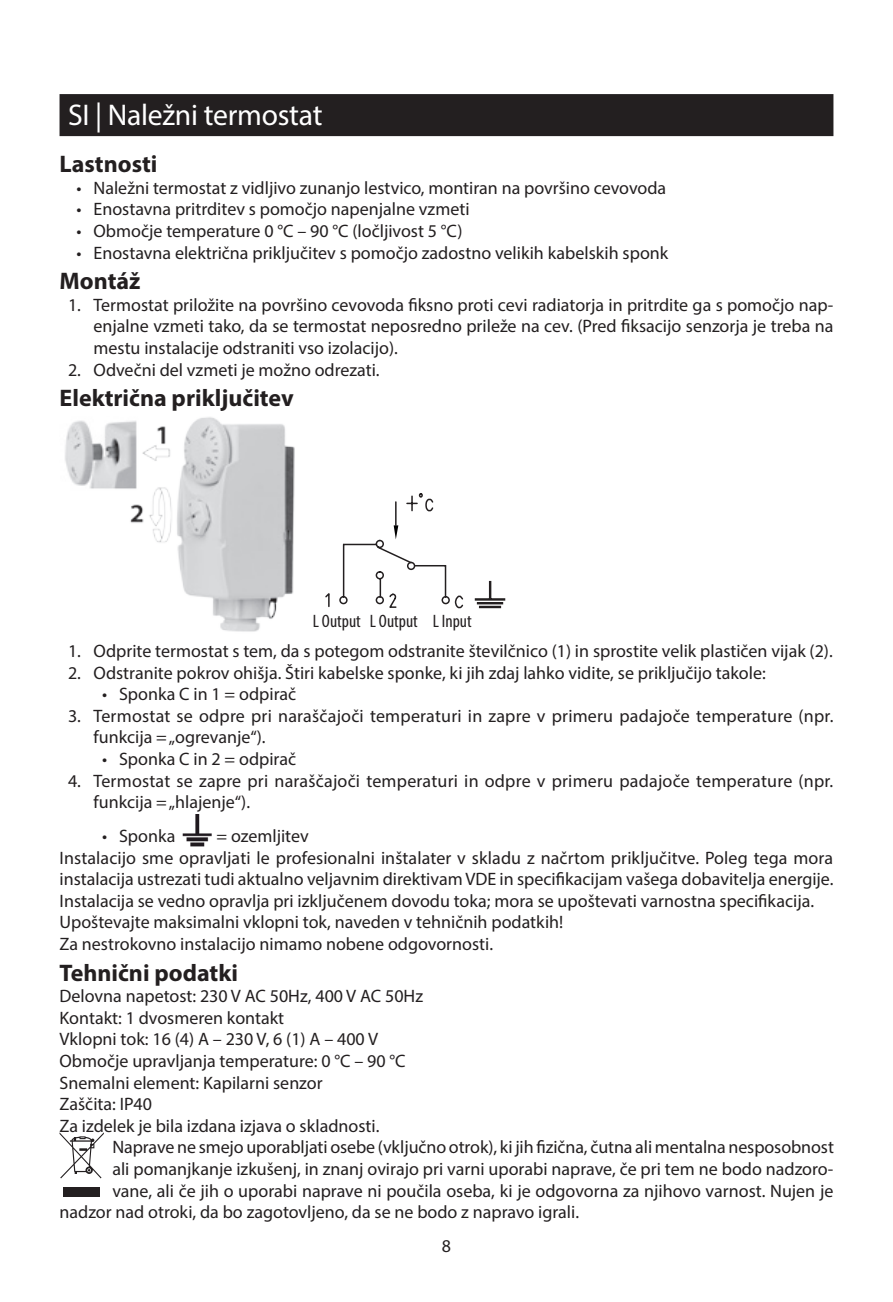
<style>
.page{position:relative;width:893px;height:1302px;background:#fff}
.page>*{position:absolute;margin:0;border:0;box-sizing:border-box;transform-origin:0 0}
.t1{font:30px "Myriad Pro";letter-spacing:-.01em;color:#fff}
.t2{font:700 24px "Myriad Pro";color:#231f20}
.t3{font:18px/21.6px "Myriad Pro";color:#231f20}
.t4{font:condensed 18px "Myriad Pro";color:#231f20}
</style>
<div class="page">
<div style="left:60px;top:94px;width:773px;height:42px;background:#231f20"></div>
<img style="left:65px;top:417px;width:230px;height:215px">
<svg style="left:325px;top:493px;width:139px;height:116px"></svg>
<hr style="left:475px;top:598px;width:30px;height:2px;background:#231f20">
<svg style="left:489px;top:581px;width:2px;height:17px"></svg>
<hr style="left:477px;top:602px;width:26px;height:2px;background:#231f20">
<hr style="left:479px;top:605px;width:22px;height:3px;background:#231f20">
<img style="left:182px;top:814px;width:30px;height:33px">
<svg style="left:60px;top:1132px;width:44px;height:46px"></svg>
<div style="left:63px;top:1187px;width:37px;height:9px;background:#231f20"></div>
<h1 class="t1" style="left:68px;top:96px;width:256px">SI | Naležni termostat</h1>
<h2 class="t2" style="left:60px;top:148px;width:99px">Lastnosti</h2>
<p class="t3" style="left:77px;top:177px;width:591px">• Naležni termostat z vidljivo zunanjo lestvico, montiran na površino cevovoda</p>
<p class="t3" style="left:77px;top:198px;width:394px">• Enostavna pritrditev s pomočjo napenjalne vzmeti</p>
<p class="t3" style="left:77px;top:220px;width:387px">• Območje temperature 0 °C – 90 °C (ločljivost 5 °C)</p>
<p class="t3" style="left:77px;top:241px;width:593px">• Enostavna električna priključitev s pomočjo zadostno velikih kabelskih sponk</p>
<h2 class="t2" style="left:60px;top:265px;width:82px">Montáž</h2>
<p class="t3" style="left:94px;top:293px;width:741px;text-align:justify;text-indent:-26px">1. Termostat priložite na površino cevovoda fiksno proti cevi radiatorja in pritrdite ga s pomočjo nap&shy;enjalne vzmeti tako, da se termostat neposredno prileže na cev. (Pred fiksacijo senzorja je treba na mestu instalacije odstraniti vso izolacijo).</p>
<p class="t3" style="left:68px;top:358px;width:313px">2. Odvečni del vzmeti je možno odrezati.</p>
<h2 class="t2" style="left:60px;top:382px;width:236px">Električna priključitev</h2>
<p class="t4" style="left:313px;top:610px;width:160px">L Output L Output L Input</p>
<p class="t3" style="left:68px;top:639px;width:766px">1. Odprite termostat s tem, da s potegom odstranite številčnico (1) in sprostite velik plastičen vijak (2).</p>
<p class="t3" style="left:68px;top:661px;width:699px">2. Odstranite pokrov ohišja. Štiri kabelske sponke, ki jih zdaj lahko vidite, se priključijo takole:</p>
<p class="t3" style="left:102px;top:683px;width:196px">• Sponka C in 1 = odpirač</p>
<p class="t3" style="left:94px;top:704px;width:741px;text-indent:-26px">3. Termostat se odpre pri naraščajoči temperaturi in zapre v primeru padajoče temperature (npr. funkcija = „ogrevanje“).</p>
<p class="t3" style="left:102px;top:747px;width:196px">• Sponka C in 2 = odpirač</p>
<p class="t3" style="left:94px;top:769px;width:741px;text-indent:-26px">4. Termostat se zapre pri naraščajoči temperaturi in odpre v primeru padajoče temperature (npr. funkcija = „hlajenje“).</p>
<p class="t3" style="left:102px;top:824px;width:75px">• Sponka</p>
<p class="t3" style="left:60px;top:824px;width:775px;text-indent:157px">= ozemljitev<br>Instalacijo sme opravljati le profesionalni inštalater v skladu z načrtom priključitve. Poleg tega mora instalacija ustrezati tudi aktualno veljavnim direktivam VDE in specifikacijam vašega dobavitelja energije.<br>Instalacija se vedno opravlja pri izključenem dovodu toka; mora se upoštevati varnostna specifikacija.<br>Upoštevajte maksimalni vklopni tok, naveden v tehničnih podatkih!<br>Za nestrokovno instalacijo nimamo nobene odgovornosti.</p>
<h2 class="t2" style="left:60px;top:956px;width:180px">Tehnični podatki</h2>
<p class="t3" style="left:60px;top:984px;width:365px">Delovna napetost: 230 V AC 50Hz, 400 V AC 50Hz Kontakt: 1 dvosmeren kontakt<br>Vklopni tok: 16 (4) A – 230 V, 6 (1) A – 400 V Območje upravljanja temperature: 0 °C – 90 °C Snemalni element: Kapilarni senzor<br>Zaščita: IP40<br>Za izdelek je bila izdana izjava o skladnosti.</p>
<p class="t3" style="left:112px;top:1136px;width:723px">Naprave ne smejo uporabljati osebe (vključno otrok), ki jih fizična, čutna ali mentalna nesposobnost</p>
<p class="t3" style="left:112px;top:1157px;width:723px">ali pomanjkanje izkušenj, in znanj ovirajo pri varni uporabi naprave, če pri tem ne bodo nadzoro-</p>
<p class="t3" style="left:112px;top:1179px;width:722px">vane, ali če jih o uporabi naprave ni poučila oseba, ki je odgovorna za njihovo varnost. Nujen je</p>
<p class="t3" style="left:60px;top:1200px;width:521px">nadzor nad otroki, da bo zagotovljeno, da se ne bodo z napravo igrali.</p>
<p class="t3" style="left:442px;top:1234px;width:11px">8</p>
</div>
